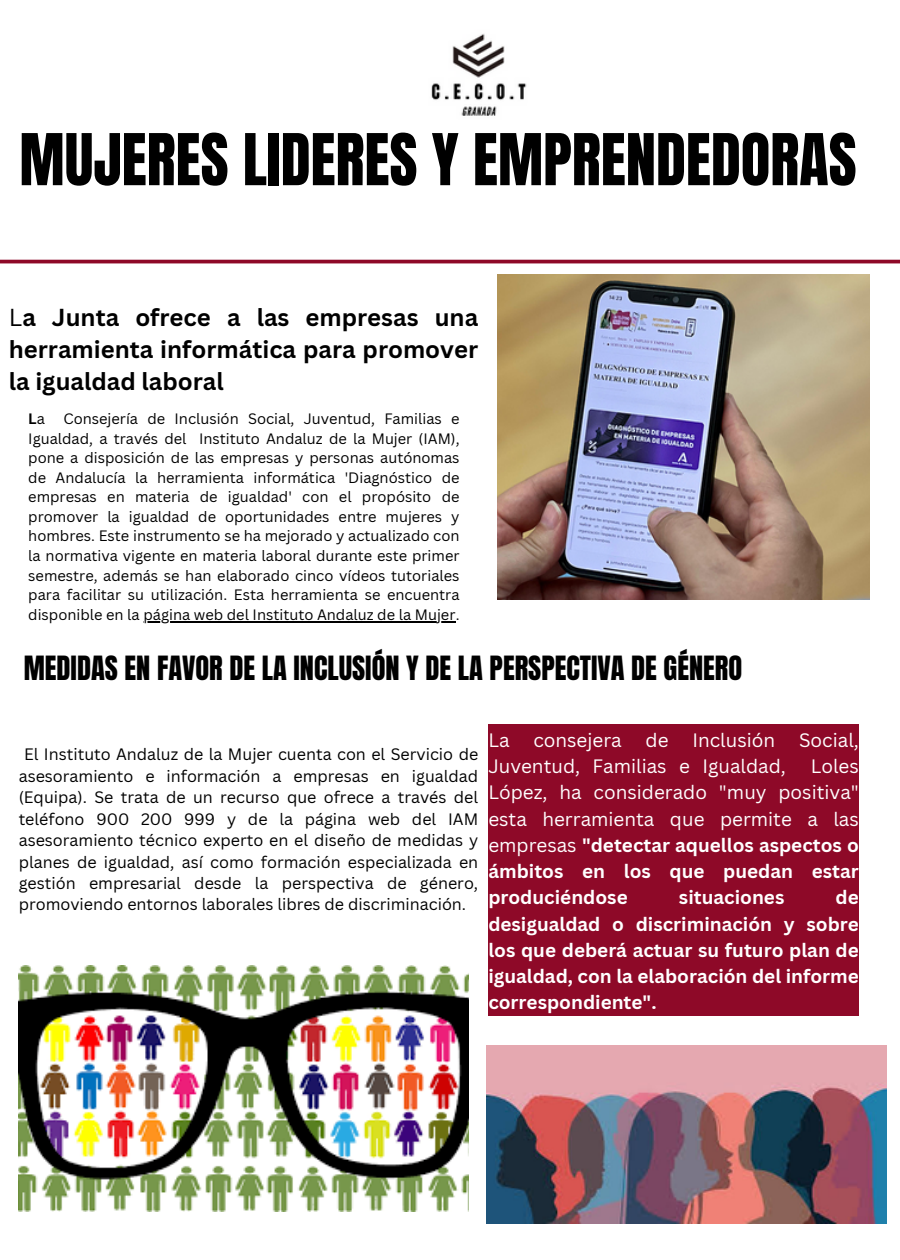
<style>
.page{position:relative;width:900px;height:1260px;background:#fff}
.page>*{position:absolute;margin:0;border:0;box-sizing:border-box;transform-origin:0 0}
.t1{font:60.75px "Anton";color:#000}
.t2{font:28.5px "Anton";color:#000}
.t3{font:700 24px/32px "Canva Sans";color:#000;text-align:justify}
.t4{font:19px/26.2px "Canva Sans";color:#fff;text-align:justify}
.t5{font:700 19px/26.2px "Canva Sans";color:#fff;text-align:justify}
.t6{font:16px/21.5px "Canva Sans";color:#000;text-align:justify}
.t7{font:14.75px/19.5px "Canva Sans";color:#000;text-align:justify}
.t8{font:700 14.75px "Canva Sans";color:#000}
.s1{font-weight:400}
.s2{font-weight:700}
</style>
<div class="page">
<hr style="left:0;top:260px;width:900px;height:3px;background:#8e0928">
<img style="left:431px;top:33px;width:96px;height:83px">
<div style="left:488px;top:724px;width:371px;height:292px;background:#8e0928"></div>
<img style="left:498px;top:275px;width:371px;height:324px">
<img style="left:19px;top:966px;width:450px;height:245px">
<img style="left:487px;top:1046px;width:399px;height:178px">
<hr style="left:143px;top:621px;width:313px;height:1px;background:#000">
<h1 class="t1" style="left:19px;top:116px;width:839px">MUJERES LIDERES Y EMPRENDEDORAS</h1>
<h4 class="t3" style="left:9px;top:301px;width:471px"><span class="s1">L</span>a Junta ofrece a las empresas una herramienta informática para promover la igualdad laboral</h4>
<p class="t8" style="left:28px;top:408px;width:18px">L<span class="s1">a</span></p>
<p class="t7" style="left:28px;top:409px;width:433px;text-indent:35px">Consejería de Inclusión Social, Juventud, Familias e Igualdad, a través del Instituto Andaluz de la Mujer (IAM), pone a disposición de las empresas y personas autónomas de Andalucía la herramienta informática 'Diagnóstico de empresas en materia de igualdad' con el propósito de promover la igualdad de oportunidades entre mujeres y hombres. Este instrumento se ha mejorado y actualizado con la normativa vigente en materia laboral durante este primer semestre, además se han elaborado cinco vídeos tutoriales para facilitar su utilización. Esta herramienta se encuentra disponible en la página web del Instituto Andaluz de la Mujer.</p>
<h2 class="t2" style="left:24px;top:648px;width:720px">MEDIDAS EN FAVOR DE LA INCLUSIÓN Y DE LA PERSPECTIVA DE GÉNERO</h2>
<p class="t6" style="left:19px;top:743px;width:461px;text-indent:5px">El Instituto Andaluz de la Mujer cuenta con el Servicio de asesoramiento e información a empresas en igualdad (Equipa). Se trata de un recurso que ofrece a través del teléfono 900 200 999 y de la página web del IAM asesoramiento técnico experto en el diseño de medidas y planes de igualdad, así como formación especializada en gestión empresarial desde la perspectiva de género, promoviendo entornos laborales libres de discriminación.</p>
<p class="t4" style="left:488px;top:726px;width:23px">La</p>
<p class="t4" style="left:533px;top:726px;width:90px">consejera</p>
<p class="t4" style="left:646px;top:726px;width:25px">de</p>
<p class="t4" style="left:692px;top:726px;width:84px">Inclusión</p>
<p class="t4" style="left:799px;top:726px;width:61px">Social,</p>
<p class="t4" style="left:488px;top:753px;width:299px">Juventud, Familias e Igualdad,</p>
<p class="t4" style="left:488px;top:753px;width:372px;text-indent:322px">Loles López, ha considerado "muy positiva" esta herramienta que permite a las empresas <span class="s2">"detectar aquellos aspectos o ámbitos en los que puedan estar produciéndose</span></p>
<p class="t5" style="left:679px;top:884px;width:107px">situaciones</p>
<p class="t5" style="left:488px;top:884px;width:372px;text-indent:347px">de desigualdad o discriminación y sobre los que deberá actuar su futuro plan de igualdad, con la elaboración del informe correspondiente".</p>
</div>
